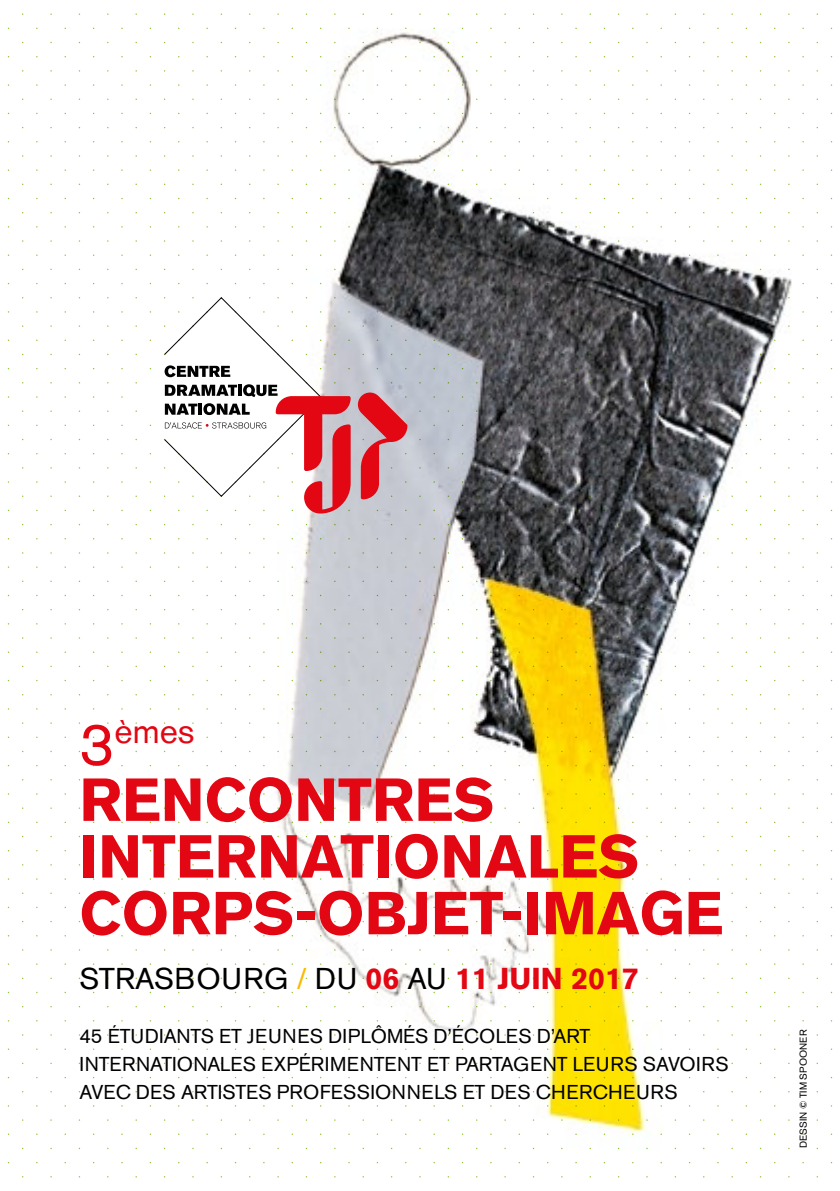
<style>
.page{position:relative;width:840px;height:1191px;background:#fff}
.page>*{position:absolute;margin:0;border:0;box-sizing:border-box;transform-origin:0 0}
.t1{font:700 60px/56.8px "Akzidenz Grotesk BQ";color:#e30613}
.t2{font:35px "Akzidenz Grotesk BE";color:#e30613}
.t3{font:30px "Akzidenz Grotesk BE";letter-spacing:.02em;color:#000}
.t4{font:20px/28.4px "Akzidenz Grotesk BE";letter-spacing:.015em;color:#000}
.t5{font:10px "Akzidenz Grotesk BE";letter-spacing:.015em;color:#000}
.s1{font-size:60px}
.s2{color:#fbba00}
.s3{font-family:"Akzidenz Grotesk BQ";font-weight:700;color:#e30613}
</style>
<div class="page">
<img style="left:220px;top:13px;width:613px;height:1165px">
<svg style="left:164px;top:297px;width:157px;height:200px"></svg>
<svg style="left:192px;top:384px;width:215px;height:129px"></svg>
<h2 class="t2" style="left:79px;top:710px;width:117px"><span class="s1">3</span>èmes</h2>
<h1 class="t1" style="left:79px;top:771px;width:416px">RENCONTRES</h1>
<h1 class="t1" style="left:79px;top:828px;width:645px">INTERNATIONALES<br>CORPS-OBJET-IMAGE</h1>
<h3 class="t3" style="left:79px;top:960px;width:560px">STRASBOURG <span class="s2">/</span> DU <span class="s3">06</span> AU <span class="s3">11 JUIN 2017</span></h3>
<p class="t4" style="left:79px;top:1021px;width:650px">45 ÉTUDIANTS ET JEUNES DIPLÔMÉS D’ÉCOLES D’ART<br>INTERNATIONALES EXPÉRIMENTENT ET PARTAGENT LEURS SAVOIRS<br>AVEC DES ARTISTES PROFESSIONNELS ET DES CHERCHEURS</p>
<p class="t5" style="left:797px;top:1148px;width:120px;rotate:-90deg">DESSIN © TIM SPOONER</p>
</div>
